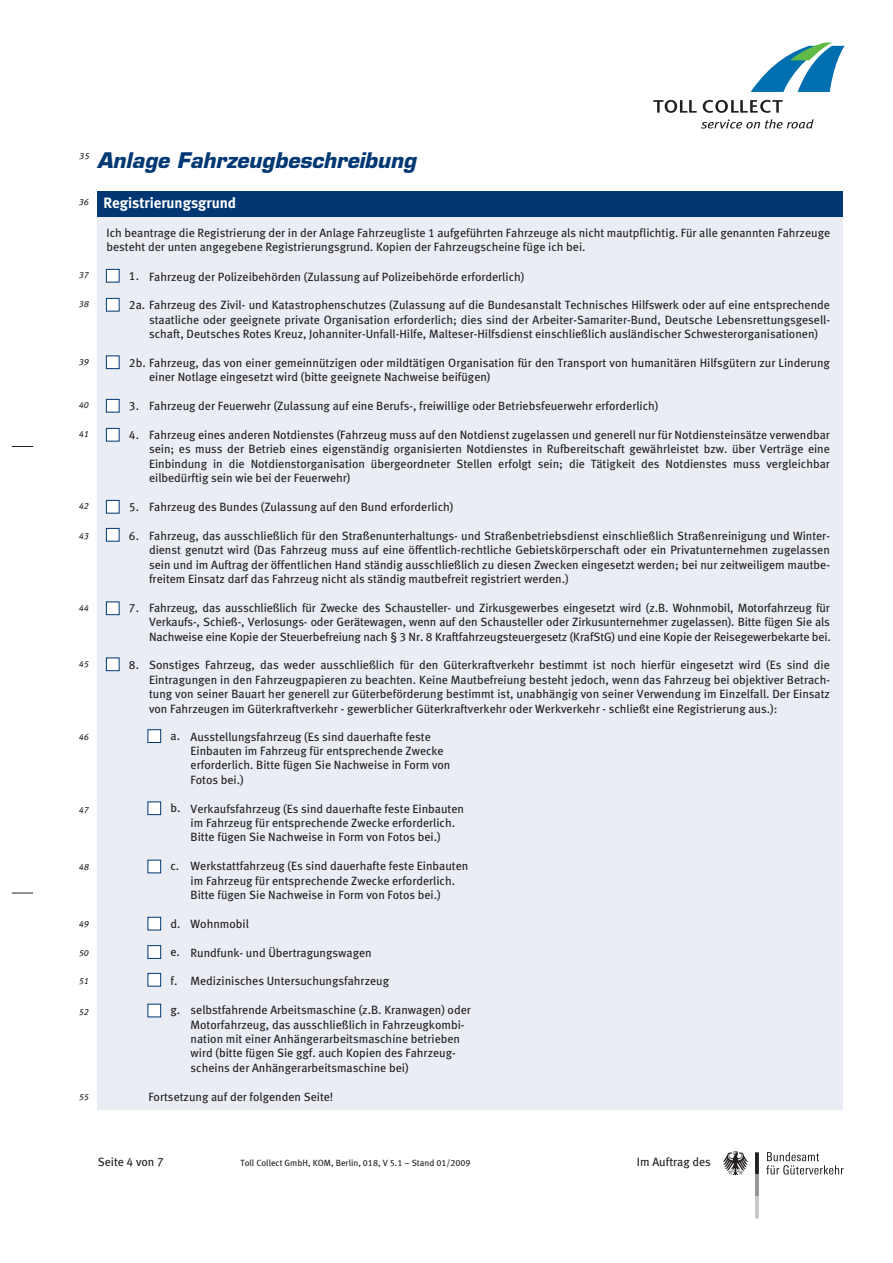
<style>
.page{position:relative;width:893px;height:1263px;background:#fff}
.page>*{position:absolute;margin:0;border:0;box-sizing:border-box;transform-origin:0 0}
.t1{font:italic 700 21px "Eurostile LT Std";color:#013874}
.t2{font:15px "Meta Bold LF";color:#fff}
.t3{font:12px/14.4px "Meta Book LF";color:#231f20}
.t4{font:9px "Meta Book LF";color:#231f20}
.t5{font:italic 9px "Meta Book LF";color:#231f20}
</style>
<div class="page">
<svg style="left:12px;top:893px;width:21px;height:1px"></svg>
<svg style="left:12px;top:446px;width:21px;height:1px"></svg>
<svg style="left:755px;top:1152px;width:4px;height:66px"></svg>
<svg style="left:722px;top:1151px;width:26px;height:24px"></svg>
<svg style="left:766px;top:1152px;width:78px;height:22px"></svg>
<div style="left:97px;top:217px;width:746px;height:893px;background:#eaedf4"></div>
<div style="left:98px;top:192px;width:745px;height:25px;background:#013874"></div>
<div style="left:106px;top:269px;width:13px;height:13px;background:#fff"></div>
<div style="left:106px;top:269px;width:14px;height:13px;border:1px solid #013874"></div>
<div style="left:106px;top:298px;width:13px;height:13px;background:#fff"></div>
<div style="left:106px;top:298px;width:14px;height:13px;border:1px solid #013874"></div>
<div style="left:106px;top:356px;width:13px;height:13px;background:#fff"></div>
<div style="left:106px;top:355px;width:14px;height:14px;border:1px solid #013874"></div>
<div style="left:106px;top:399px;width:13px;height:13px;background:#fff"></div>
<div style="left:106px;top:399px;width:14px;height:13px;border:1px solid #013874"></div>
<div style="left:106px;top:428px;width:13px;height:13px;background:#fff"></div>
<div style="left:106px;top:428px;width:14px;height:13px;border:1px solid #013874"></div>
<div style="left:106px;top:500px;width:13px;height:13px;background:#fff"></div>
<div style="left:106px;top:500px;width:14px;height:13px;border:1px solid #013874"></div>
<div style="left:106px;top:528px;width:13px;height:13px;background:#fff"></div>
<div style="left:106px;top:528px;width:14px;height:13px;border:1px solid #013874"></div>
<div style="left:106px;top:602px;width:13px;height:13px;background:#fff"></div>
<div style="left:106px;top:601px;width:14px;height:14px;border:1px solid #013874"></div>
<div style="left:106px;top:658px;width:13px;height:13px;background:#fff"></div>
<div style="left:106px;top:657px;width:14px;height:14px;border:1px solid #013874"></div>
<div style="left:148px;top:917px;width:13px;height:13px;background:#fff"></div>
<div style="left:148px;top:917px;width:13px;height:13px;border:1px solid #013874"></div>
<div style="left:148px;top:946px;width:13px;height:12px;background:#fff"></div>
<div style="left:148px;top:945px;width:13px;height:14px;border:1px solid #013874"></div>
<div style="left:148px;top:973px;width:13px;height:13px;background:#fff"></div>
<div style="left:148px;top:973px;width:13px;height:13px;border:1px solid #013874"></div>
<div style="left:148px;top:1004px;width:13px;height:13px;background:#fff"></div>
<div style="left:148px;top:1004px;width:13px;height:13px;border:1px solid #013874"></div>
<div style="left:148px;top:730px;width:13px;height:12px;background:#fff"></div>
<div style="left:148px;top:729px;width:13px;height:14px;border:1px solid #013874"></div>
<div style="left:148px;top:802px;width:13px;height:13px;background:#fff"></div>
<div style="left:148px;top:801px;width:13px;height:14px;border:1px solid #013874"></div>
<div style="left:148px;top:860px;width:13px;height:13px;background:#fff"></div>
<div style="left:148px;top:860px;width:13px;height:13px;border:1px solid #013874"></div>
<svg style="left:751px;top:43px;width:94px;height:49px"></svg>
<svg style="left:701px;top:119px;width:113px;height:10px"></svg>
<svg style="left:653px;top:100px;width:44px;height:13px"></svg>
<svg style="left:703px;top:100px;width:80px;height:13px"></svg>
<p class="t5" style="left:79px;top:151px;width:12px">35</p>
<p class="t1" style="left:97px;top:148px;width:320px">Anlage Fahrzeugbeschreibung</p>
<p class="t5" style="left:79px;top:196px;width:12px">36</p>
<p class="t2" style="left:103px;top:194px;width:134px">Registrierungsgrund</p>
<p class="t3" style="left:107px;top:225px;width:725px">Ich beantrage die Registrierung der in der Anlage Fahrzeugliste 1 aufgeführten Fahrzeuge als nicht mautpflichtig. Für alle genannten Fahrzeuge besteht der unten angegebene Registrierungsgrund. Kopien der Fahrzeugscheine füge ich bei.</p>
<p class="t5" style="left:79px;top:270px;width:12px">37</p>
<p class="t5" style="left:79px;top:299px;width:12px">38</p>
<p class="t5" style="left:79px;top:356px;width:12px">39</p>
<p class="t5" style="left:79px;top:399px;width:12px">40</p>
<p class="t5" style="left:79px;top:428px;width:12px">41</p>
<p class="t5" style="left:79px;top:500px;width:12px">42</p>
<p class="t5" style="left:79px;top:530px;width:12px">43</p>
<p class="t5" style="left:79px;top:602px;width:12px">44</p>
<p class="t5" style="left:79px;top:659px;width:12px">45</p>
<p class="t3" style="left:149px;top:269px;width:377px">Fahrzeug der Polizeibehörden (Zulassung auf Polizeibehörde erforderlich)</p>
<p class="t3" style="left:149px;top:298px;width:682px;text-align:justify;text-indent:-20px">2a. Fahrzeug des Zivil- und Katastrophenschutzes (Zulassung auf die Bundesanstalt Technisches Hilfswerk oder auf eine entsprechende staatliche oder geeignete private Organisation erforderlich; dies sind der Arbeiter-Samariter-Bund, Deutsche Lebensrettungsgesell&shy;schaft, Deutsches Rotes Kreuz, Johanniter-Unfall-Hilfe, Malteser-Hilfsdienst einschließlich ausländischer Schwesterorganisationen)</p>
<p class="t3" style="left:149px;top:355px;width:682px;text-indent:-20px">2b. Fahrzeug, das von einer gemeinnützigen oder mildtätigen Organisation für den Transport von humanitären Hilfsgütern zur Linderung einer Notlage eingesetzt wird (bitte geeignete Nachweise beifügen)</p>
<p class="t3" style="left:149px;top:399px;width:511px">Fahrzeug der Feuerwehr (Zulassung auf eine Berufs-, freiwillige oder Betriebsfeuerwehr erforderlich)</p>
<p class="t3" style="left:149px;top:427px;width:682px;text-align:justify">Fahrzeug eines anderen Notdienstes (Fahrzeug muss auf den Notdienst zugelassen und generell nur für Notdiensteinsätze verwendbar sein; es muss der Betrieb eines eigenständig organisierten Notdienstes in Rufbereitschaft gewährleistet bzw. über Verträge eine Einbindung in die Notdienstorganisation übergeordneter Stellen erfolgt sein; die Tätigkeit des Notdienstes muss vergleichbar eilbedürftig sein wie bei der Feuerwehr)</p>
<p class="t3" style="left:149px;top:499px;width:306px">Fahrzeug des Bundes (Zulassung auf den Bund erforderlich)</p>
<p class="t3" style="left:149px;top:528px;width:682px;text-align:justify">Fahrzeug, das ausschließlich für den Straßenunterhaltungs- und Straßenbetriebsdienst einschließlich Straßenreinigung und Winter&shy;dienst genutzt wird (Das Fahrzeug muss auf eine öffentlich-rechtliche Gebietskörperschaft oder ein Privatunternehmen zugelassen sein und im Auftrag der öffentlichen Hand ständig ausschließlich zu diesen Zwecken eingesetzt werden; bei nur zeitweiligem mautbe&shy;freitem Einsatz darf das Fahrzeug nicht als ständig mautbefreit registriert werden.)</p>
<p class="t3" style="left:149px;top:600px;width:683px;text-align:justify">Fahrzeug, das ausschließlich für Zwecke des Schausteller- und Zirkusgewerbes eingesetzt wird (z.B. Wohnmobil, Motorfahrzeug für Verkaufs-, Schieß-, Verlosungs- oder Gerätewagen, wenn auf den Schausteller oder Zirkusunternehmer zugelassen). Bitte fügen Sie als Nachweise eine Kopie der Steuerbefreiung nach § 3 Nr. 8 Kraftfahrzeugsteuergesetz (KrafStG) und eine Kopie der Reisegewerbekarte bei.</p>
<p class="t3" style="left:149px;top:658px;width:682px;text-align:justify">Sonstiges Fahrzeug, das weder ausschließlich für den Güterkraftverkehr bestimmt ist noch hierfür eingesetzt wird (Es sind die Eintragungen in den Fahrzeugpapieren zu beachten. Keine Mautbefreiung besteht jedoch, wenn das Fahrzeug bei objektiver Betrach&shy;tung von seiner Bauart her generell zur Güterbeförderung bestimmt ist, unabhängig von seiner Verwendung im Einzelfall. Der Einsatz von Fahrzeugen im Güterkraftverkehr - gewerblicher Güterkraftverkehr oder Werkverkehr - schließt eine Registrierung aus.):</p>
<p class="t3" style="left:129px;top:269px;width:12px">1.</p>
<p class="t3" style="left:129px;top:398px;width:12px">3.</p>
<p class="t3" style="left:129px;top:427px;width:12px">4.</p>
<p class="t3" style="left:129px;top:499px;width:12px">5.</p>
<p class="t3" style="left:129px;top:528px;width:12px">6.</p>
<p class="t3" style="left:129px;top:600px;width:12px">7.</p>
<p class="t3" style="left:129px;top:658px;width:12px">8.</p>
<p class="t5" style="left:79px;top:732px;width:12px">46</p>
<p class="t5" style="left:79px;top:804px;width:12px">47</p>
<p class="t5" style="left:79px;top:862px;width:12px">48</p>
<p class="t5" style="left:79px;top:918px;width:12px">49</p>
<p class="t5" style="left:79px;top:948px;width:12px">50</p>
<p class="t5" style="left:79px;top:975px;width:12px">51</p>
<p class="t5" style="left:79px;top:1006px;width:12px">52</p>
<p class="t3" style="left:170px;top:729px;width:11px">a.</p>
<p class="t3" style="left:170px;top:801px;width:12px">b.</p>
<p class="t3" style="left:170px;top:858px;width:10px">c.</p>
<p class="t3" style="left:170px;top:916px;width:12px">d.</p>
<p class="t3" style="left:170px;top:945px;width:11px">e.</p>
<p class="t3" style="left:170px;top:974px;width:8px">f.</p>
<p class="t3" style="left:170px;top:1002px;width:11px">g.</p>
<p class="t3" style="left:191px;top:729px;width:261px">Ausstellungsfahrzeug (Es sind dauerhafte feste Einbauten im Fahrzeug für entsprechende Zwecke erforderlich. Bitte fügen Sie Nachweise in Form von Fotos bei.)</p>
<p class="t3" style="left:191px;top:801px;width:275px">Verkaufsfahrzeug (Es sind dauerhafte feste Einbauten im Fahrzeug für entsprechende Zwecke erforderlich.<br>Bitte fügen Sie Nachweise in Form von Fotos bei.)</p>
<p class="t3" style="left:191px;top:859px;width:279px">Werkstattfahrzeug (Es sind dauerhafte feste Einbauten im Fahrzeug für entsprechende Zwecke erforderlich.<br>Bitte fügen Sie Nachweise in Form von Fotos bei.)</p>
<p class="t3" style="left:191px;top:916px;width:60px">Wohnmobil</p>
<p class="t3" style="left:191px;top:945px;width:183px">Rundfunk- und Übertragungswagen</p>
<p class="t3" style="left:191px;top:974px;width:200px">Medizinisches Untersuchungsfahrzeug</p>
<p class="t3" style="left:191px;top:1003px;width:282px">selbstfahrende Arbeitsmaschine (z.B. Kranwagen) oder Motorfahrzeug, das ausschließlich in Fahrzeugkombi&shy;nation mit einer Anhängerarbeitsmaschine betrieben wird (bitte fügen Sie ggf. auch Kopien des Fahrzeug&shy;scheins der Anhängerarbeitsmaschine bei)</p>
<p class="t5" style="left:79px;top:1091px;width:12px">55</p>
<p class="t3" style="left:148px;top:1089px;width:186px">Fortsetzung auf der folgenden Seite!</p>
<p class="t3" style="left:98px;top:1155px;width:68px">Seite 4 von 7</p>
<p class="t4" style="left:241px;top:1158px;width:232px">Toll Collect GmbH, KOM, Berlin, 018, V 5.1 – Stand 01/2009</p>
<p class="t3" style="left:637px;top:1155px;width:75px">Im Auftrag des</p>
</div>
